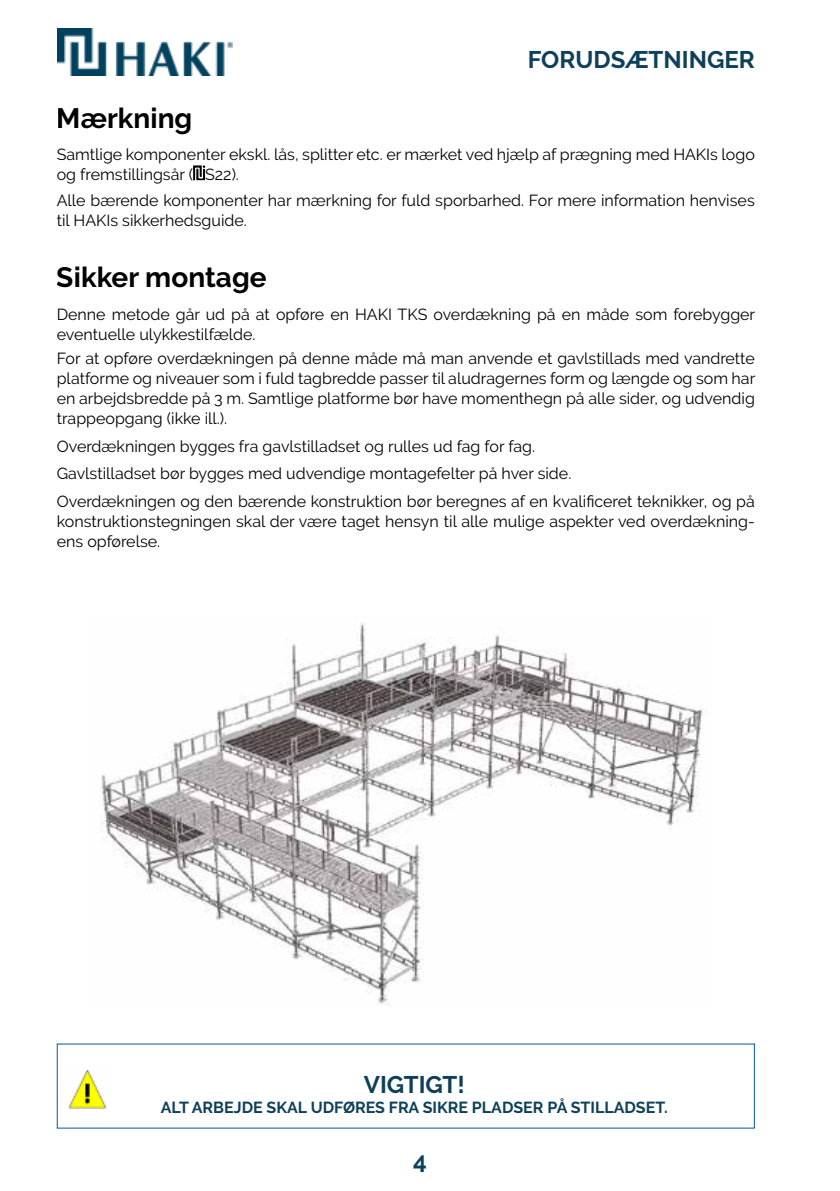
<style>
.page{position:relative;width:840px;height:1191px;background:#fff}
.page>*{position:absolute;margin:0;border:0;box-sizing:border-box;transform-origin:0 0}
.t1{font:700 28px "Raleway";color:#000}
.t2{font:700 24px "Raleway";color:#0f405a}
.t3{font:700 24px "Raleway";color:#0d405a}
.t4{font:16px/20px "Raleway";color:#000}
.t5{font:700 16px "Raleway";color:#0f405a}
</style>
<div class="page">
<img style="left:57px;top:28px;width:176px;height:48px">
<svg style="left:193px;top:165px;width:12px;height:15px"></svg>
<img style="left:68px;top:1069px;width:39px;height:39px">
<img style="left:100px;top:623px;width:603px;height:383px">
<h1 class="t1" style="left:57px;top:103px;width:137px">Mærkning</h1>
<h2 class="t2" style="left:527px;top:46px;width:228px">FORUDSÆTNINGER</h2>
<p class="t4" style="left:57px;top:145px;width:699px">Samtlige komponenter ekskl. lås, splitter etc. er mærket ved hjælp af prægning med HAKIs logo og fremstillingsår ( S22).</p>
<p class="t4" style="left:57px;top:190px;width:699px">Alle bærende komponenter har mærkning for fuld sporbarhed. For mere information henvises til HAKIs sikkerhedsguide.</p>
<h1 class="t1" style="left:57px;top:261px;width:211px">Sikker montage</h1>
<p class="t4" style="left:57px;top:304px;width:699px">Denne metode går ud på at opføre en HAKI TKS overdækning på en måde som forebygger eventuelle ulykkestilfælde.</p>
<p class="t4" style="left:57px;top:348px;width:699px;text-align:justify">For at opføre overdækningen på denne måde må man anvende et gavlstillads med vandrette platforme og niveauer som i fuld tagbredde passer til aludragernes form og længde og som har en arbejdsbredde på 3 m. Samtlige platforme bør have momenthegn på alle sider, og udvendig trappeopgang (ikke ill.).</p>
<p class="t4" style="left:57px;top:432px;width:699px;line-height:27.6px">Overdækningen bygges fra gavlstilladset og rulles ud fag for fag.<br>Gavlstilladset bør bygges med udvendige montagefelter på hver side.<br>Overdækningen og den bærende konstruktion bør beregnes af en kvalificeret teknikker, og på</p>
<p class="t4" style="left:57px;top:511px;width:699px">konstruktionstegningen skal der være taget hensyn til alle mulige aspekter ved overdækning&shy;ens opførelse.</p>
<h2 class="t2" style="left:363px;top:1070px;width:102px">VIGTIGT!</h2>
<p class="t5" style="left:161px;top:1097px;width:508px">ALT ARBEJDE SKAL UDFØRES FRA SIKRE PLADSER PÅ STILLADSET.</p>
<h2 class="t3" style="left:413px;top:1146px;width:15px">4</h2>
</div>
